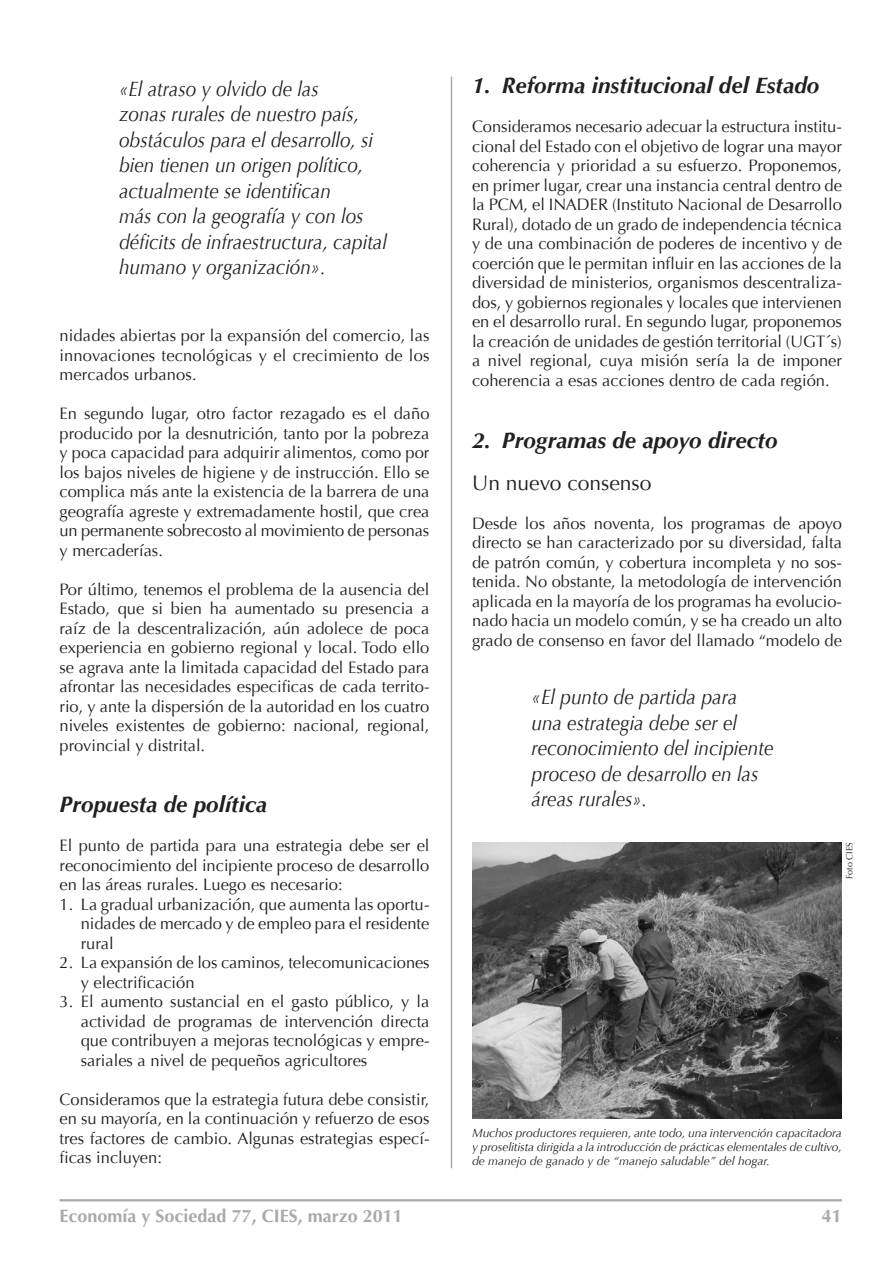
<style>
.page{position:relative;width:893px;height:1263px;background:#fff}
.page>*{position:absolute;margin:0;border:0;box-sizing:border-box;transform-origin:0 0}
.subtitulo_1{font:italic 700 22.5px "Optima";color:#231f20}
.sumillas{font:italic 21px/25.5px "Optima";color:#231f20;scale:.9 1}
.subtitulo_2{font:21px "Optima";color:#231f20}
.t1{font:700 18px "Optima LH East A";color:#a8a9ad}
.t2{font:16.5px/19.5px "Optima";color:#231f20;text-align:justify}
.t3{font:italic 12px/14.2px "Optima";color:#231f20;text-align:justify}
.t4{font:9px "Optima";color:#231f20}
</style>
<div class="page">
<hr style="left:60px;top:1199px;width:782px;height:2px;background:#a8a9ad">
<hr style="left:451px;top:77px;width:1px;height:1091px;background:#a8a9ad">
<img style="left:472px;top:842px;width:370px;height:276px">
<p class="sumillas" style="left:119px;top:76px;width:299px">«El atraso y olvido de las<br>zonas rurales de nuestro país, obstáculos para el desarrollo, si bien tienen un origen político, actualmente se identifican<br>más con la geografía y con los déficits de infraestructura, capital humano y organización».</p>
<p class="t2" style="left:60px;top:326px;width:371px">nidades abiertas por la expansión del comercio, las innovaciones tecnológicas y el crecimiento de los mercados urbanos.</p>
<p class="t2" style="left:60px;top:404px;width:371px">En segundo lugar, otro factor rezagado es el daño producido por la desnutrición, tanto por la pobreza y poca capacidad para adquirir alimentos, como por los bajos niveles de higiene y de instrucción. Ello se complica más ante la existencia de la barrera de una geografía agreste y extremadamente hostil, que crea un permanente sobrecosto al movimiento de personas y mercaderías.</p>
<p class="t2" style="left:60px;top:579px;width:371px">Por último, tenemos el problema de la ausencia del Estado, que si bien ha aumentado su presencia a raíz de la descentralización, aún adolece de poca experiencia en gobierno regional y local. Todo ello se agrava ante la limitada capacidad del Estado para afrontar las necesidades especificas de cada territo&shy;rio, y ante la dispersión de la autoridad en los cuatro niveles existentes de gobierno: nacional, regional, provincial y distrital.</p>
<p class="subtitulo_1" style="left:60px;top:791px;width:209px">Propuesta de política</p>
<p class="t2" style="left:60px;top:836px;width:371px">El punto de partida para una estrategia debe ser el reconocimiento del incipiente proceso de desarrollo en las áreas rurales. Luego es necesario:</p>
<p class="t2" style="left:81px;top:894px;width:350px;text-indent:-21px">1. La gradual urbanización, que aumenta las oportu&shy;nidades de mercado y de empleo para el residente rural</p>
<p class="t2" style="left:81px;top:953px;width:350px;text-indent:-21px">2. La expansión de los caminos, telecomunicaciones y electrificación</p>
<p class="t2" style="left:81px;top:992px;width:350px;text-indent:-21px">3. El aumento sustancial en el gasto público, y la actividad de programas de intervención directa que contribuyen a mejoras tecnológicas y empre&shy;sariales a nivel de pequeños agricultores</p>
<p class="t2" style="left:60px;top:1089px;width:371px">Consideramos que la estrategia futura debe consistir, en su mayoría, en la continuación y refuerzo de esos tres factores de cambio. Algunas estrategias especí&shy;ficas incluyen:</p>
<p class="subtitulo_1" style="left:472px;top:72px;width:349px">1. Reforma institucional del Estado</p>
<p class="t2" style="left:472px;top:117px;width:371px">Consideramos necesario adecuar la estructura institu&shy;cional del Estado con el objetivo de lograr una mayor coherencia y prioridad a su esfuerzo. Proponemos, en primer lugar, crear una instancia central dentro de la PCM, el INADER (Instituto Nacional de Desarrollo Rural), dotado de un grado de independencia técnica y de una combinación de poderes de incentivo y de coerción que le permitan influir en las acciones de la diversidad de ministerios, organismos descentraliza&shy;dos, y gobiernos regionales y locales que intervienen en el desarrollo rural. En segundo lugar, proponemos la creación de unidades de gestión territorial (UGT´s) a nivel regional, cuya misión sería la de imponer coherencia a esas acciones dentro de cada región.</p>
<p class="subtitulo_1" style="left:472px;top:426px;width:307px">2. Programas de apoyo directo</p>
<p class="subtitulo_2" style="left:472px;top:470px;width:181px">Un nuevo consenso</p>
<p class="t2" style="left:472px;top:513px;width:371px">Desde los años noventa, los programas de apoyo directo se han caracterizado por su diversidad, falta de patrón común, y cobertura incompleta y no sos&shy;tenida. No obstante, la metodología de intervención aplicada en la mayoría de los programas ha evolucio&shy;nado hacia un modelo común, y se ha creado un alto grado de consenso en favor del llamado “modelo de</p>
<p class="sumillas" style="left:532px;top:684px;width:270px">«El punto de partida para<br>una estrategia debe ser el reconocimiento del incipiente proceso de desarrollo en las áreas rurales».</p>
<p class="t4" style="left:844px;top:879px;width:38px;rotate:-90deg">Foto CIES</p>
<p class="t3" style="left:472px;top:1126px;width:371px">Muchos productores requieren, ante todo, una intervención capacitadora y proselitista dirigida a la introducción de prácticas elementales de cultivo, de manejo de ganado y de “manejo saludable” del hogar.</p>
<p class="t1" style="left:60px;top:1204px;width:345px">Economía y Sociedad 77, CIES, marzo 2011</p>
<p class="t1" style="left:822px;top:1204px;width:22px">41</p>
</div>
